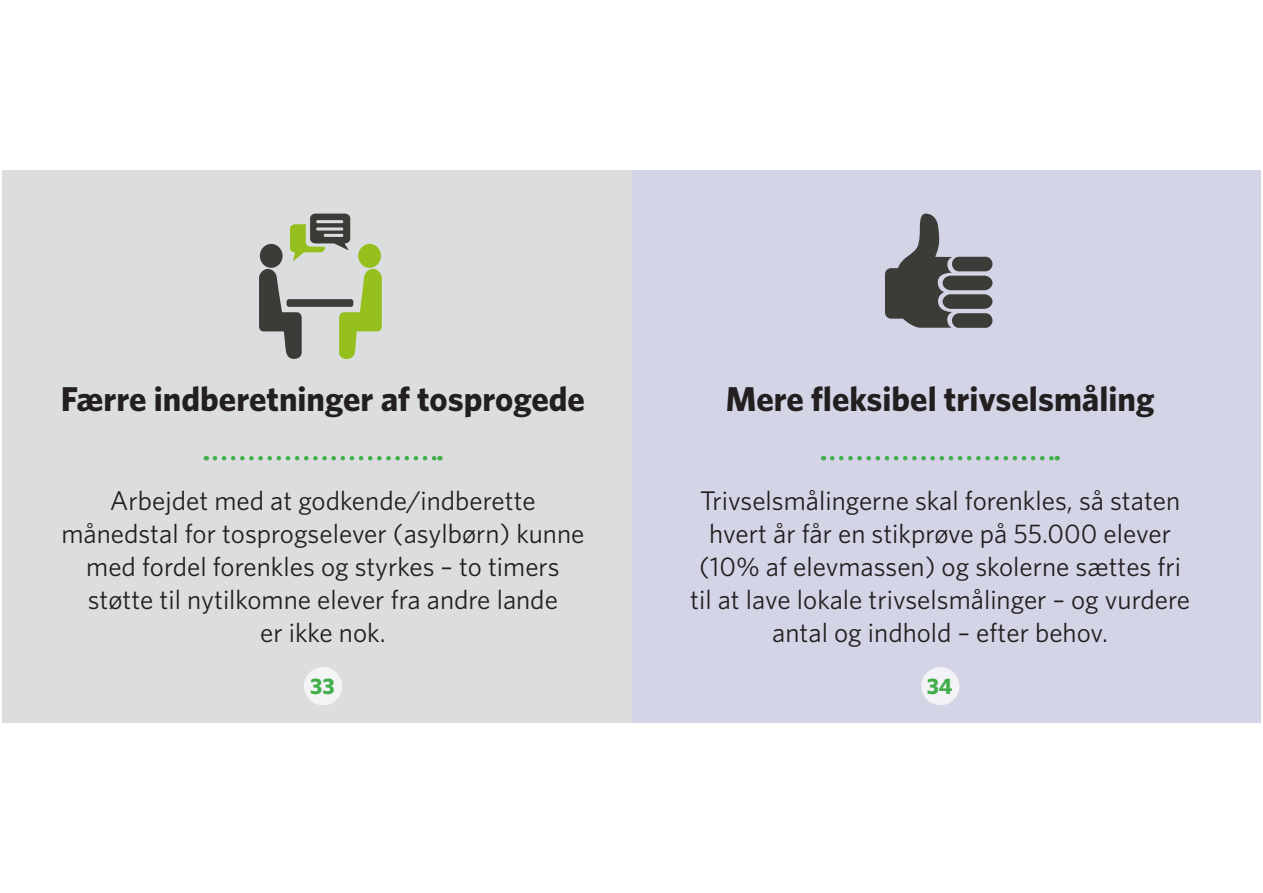
<style>
.page{position:relative;width:1263px;height:893px;background:#fff}
.page>*{position:absolute;margin:0;border:0;box-sizing:border-box;transform-origin:0 0}
.t1{font:700 34.5px "Whitney";color:#231f20}
.t2{font:27px/33px "Whitney";color:#231f20;text-align:center}
.t3{font:700 22.5px "Whitney";color:#40ae49}
</style>
<div class="page">
<div style="left:631px;top:170px;width:630px;height:553px;background:#d4d4e7"></div>
<div style="left:2px;top:170px;width:629px;height:553px;background:#dcdddf"></div>
<svg style="left:215px;top:456px;width:225px;height:4px"></svg>
<div style="left:304px;top:667px;width:38px;height:38px;background:#f4f4f5;border-radius:50%"></div>
<svg style="left:259px;top:269px;width:43px;height:90px"></svg>
<div style="left:260px;top:244px;width:23px;height:24px;background:#3b3b38;border-radius:50%"></div>
<svg style="left:339px;top:269px;width:43px;height:90px"></svg>
<div style="left:358px;top:244px;width:23px;height:24px;background:#94bf1c;border-radius:50%"></div>
<div style="left:287px;top:299px;width:66px;height:8px;background:#3b3b38;border-radius:2px"></div>
<svg style="left:290px;top:214px;width:60px;height:47px"></svg>
<svg style="left:832px;top:456px;width:226px;height:4px"></svg>
<div style="left:921px;top:667px;width:38px;height:38px;background:#f2f2f7;border-radius:50%"></div>
<svg style="left:885px;top:213px;width:107px;height:115px"></svg>
<p class="t1" style="left:61px;top:376px;width:526px">Færre indberetninger af tosprogede</p>
<p class="t1" style="left:726px;top:376px;width:430px">Mere fleksibel trivselsmåling</p>
<p class="t2" style="left:61px;top:484px;width:524px">Arbejdet med at godkende/indberette månedstal for tosprogselever (asylbørn) kunne med fordel forenkles og styrkes – to timers støtte til nytilkomne elever fra andre lande<br>er ikke nok.</p>
<p class="t2" style="left:690px;top:484px;width:501px">Trivselsmålingerne skal forenkles, så staten hvert år får en stikprøve på 55.000 elever (10% af elevmassen) og skolerne sættes fri til at lave lokale trivselsmålinger – og vurdere antal og indhold – efter behov.</p>
<p class="t3" style="left:310px;top:671px;width:26px">33</p>
<p class="t3" style="left:927px;top:671px;width:27px">34</p>
</div>
